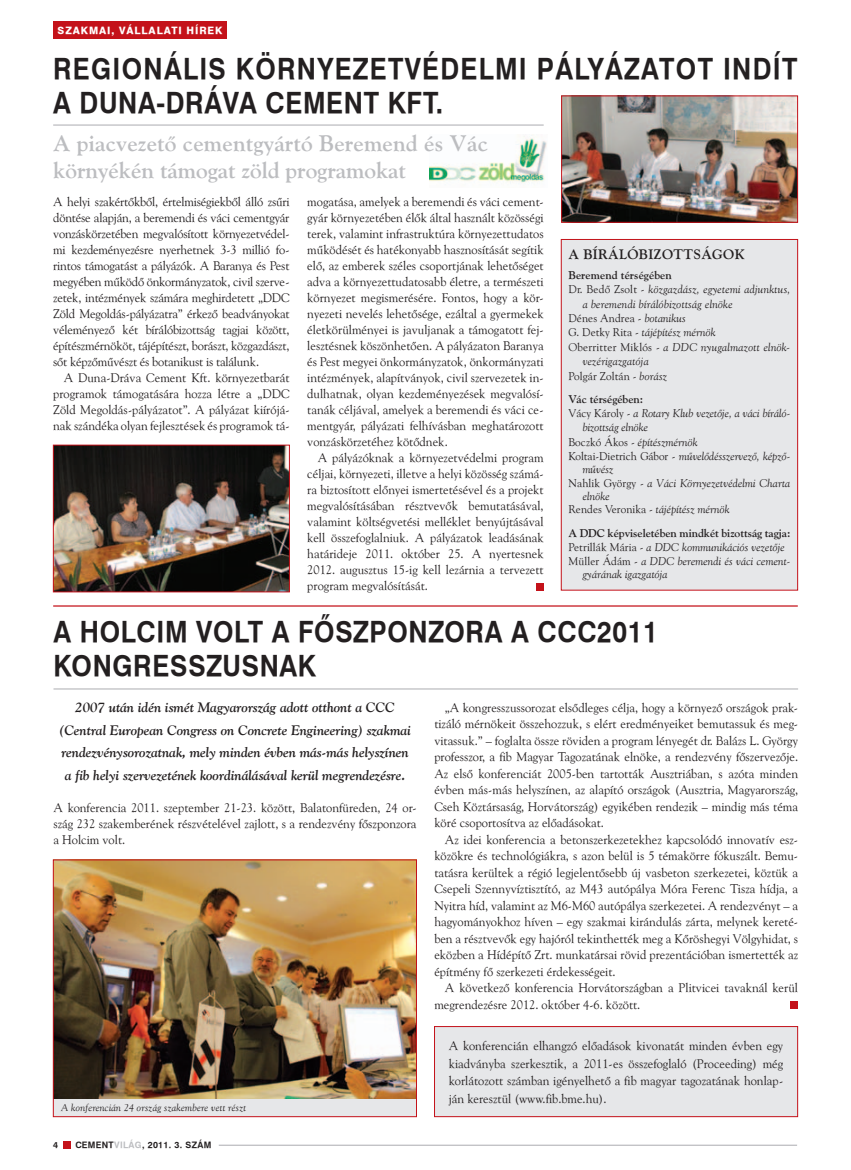
<style>
.page{position:relative;width:851px;height:1170px;background:#fff}
.page>*{position:absolute;margin:0;border:0;box-sizing:border-box;transform-origin:0 0}
.cim_1_swiss{font:28.75px "H Swiss 721 BT Bold";letter-spacing:.025em;color:#231f20;scale:.9 1}
.cim_1_swiss-2{font:28.75px "H Swiss 721 BT Bold";letter-spacing:.05em;color:#231f20;scale:.9 1}
.cim_4_goudy{font:22.5px "H Goudy Old Style BT Bold";letter-spacing:.01em;color:#bcbdc0}
.bevezetes{font:italic 13.75px/22.5px "H Goudy Old Style BT Bold";color:#231f20;text-align:center}
.alcim{font:13.75px "H Goudy Old Style BT Bold";letter-spacing:.03em;color:#231f20}
.szöveg{font:12.5px/16px "H Goudy Old Style BT";color:#231f20;text-align:justify}
.szöveg-2{font:11.25px/14.4px "H Goudy Old Style BT Italic";letter-spacing:.01em;color:#231f20}
.szöveg-3{font:11.25px "H Goudy Old Style BT Bold";color:#231f20}
.szöveg-4{font:11.25px "H Goudy Old Style BT";letter-spacing:.01em;color:#231f20}
.kepalairas{font:10px "H Goudy Old Style BT Italic";letter-spacing:.02em;color:#231f20}
.t1{font:10px "H Swiss 721 Heavy BT";letter-spacing:.09em;color:#fff}
.t2{font:8.75px "H Swiss 721 BT Bold";letter-spacing:.04em;color:#231f20}
.s1{font-family:"H Goudy Old Style BT"}
.s2{font-family:"H Goudy Old Style BT Italic"}
.s3{color:#bcbdc0}
</style>
<div class="page">
<hr style="left:219px;top:1144px;width:578px;height:1px;background:#bcbdc0">
<div style="left:63px;top:1141px;width:7px;height:7px;background:#c4121a"></div>
<img style="left:429px;top:135px;width:118px;height:49px">
<div style="left:53px;top:21px;width:174px;height:18px;background:#c4121a"></div>
<hr style="left:53px;top:605px;width:744px;height:1px;background:#c4121a">
<hr style="left:53px;top:124px;width:490px;height:2px;background:#bcbdc0">
<img style="left:55px;top:447px;width:232px;height:143px">
<img style="left:563px;top:98px;width:232px;height:122px">
<div style="left:561px;top:239px;width:236px;height:351px;background:#e6e7e9"></div>
<div style="left:561px;top:239px;width:236px;height:351px;border:1px solid #c4121a"></div>
<div style="left:536px;top:583px;width:7px;height:7px;background:#c4121a"></div>
<div style="left:53px;top:859px;width:363px;height:257px;background:#e6e7e9"></div>
<img style="left:55px;top:861px;width:359px;height:237px">
<div style="left:53px;top:859px;width:363px;height:257px;border:1px solid #c4121a"></div>
<hr style="left:53px;top:688px;width:745px;height:1px;background:#bcbdc0">
<div style="left:790px;top:1001px;width:7px;height:7px;background:#c4121a"></div>
<div style="left:434px;top:1026px;width:363px;height:90px;background:#e6e7e9"></div>
<div style="left:434px;top:1026px;width:363px;height:90px;border:1px solid #c4121a"></div>
<p class="t1" style="left:58px;top:24px;width:166px">SZAKMAI, VÁLLALATI HÍREK</p>
<p class="cim_1_swiss-2" style="left:53px;top:51px;width:828px">REGIONÁLIS KÖRNYEZETVÉDELMI PÁLYÁZATOT INDÍT</p>
<p class="cim_1_swiss" style="left:53px;top:85px;width:434px">A DUNA-DRÁVA CEMENT KFT.</p>
<p class="cim_4_goudy" style="left:53px;top:129px;width:436px">A piacvezető cementgyártó Beremend és Vác</p>
<p class="cim_4_goudy" style="left:53px;top:156px;width:354px">környékén támogat zöld programokat</p>
<p class="szöveg" style="left:53px;top:193px;width:238px">A helyi szakértőkből, értelmiségiekből álló zsűri döntése alapján, a beremendi és váci cementgyár vonzáskörzetében megvalósított környezetvédel&shy;mi kezdeményezésre nyerhetnek 3-3 millió fo&shy;rintos támogatást a pályázók. A Baranya és Pest megyében működő önkormányzatok, civil szerve&shy;zetek, intézmények számára meghirdetett „DDC Zöld Megoldás-pályázatra” érkező beadványokat véleményező két bírálóbizottság tagjai között, építészmérnököt, tájépítészt, borászt, közgazdászt, sőt képzőművészt és botanikust is találunk.</p>
<p class="szöveg" style="left:53px;top:369px;width:238px;text-indent:11px">A Duna-Dráva Cement Kft. környezetbarát programok támogatására hozza létre a „DDC Zöld Megoldás-pályázatot”. A pályázat kiírójá&shy;nak szándéka olyan fejlesztések és programok tá-</p>
<p class="szöveg" style="left:307px;top:193px;width:238px">mogatása, amelyek a beremendi és váci cement&shy;gyár környezetében élők által használt közösségi terek, valamint infrastruktúra környezettudatos működését és hatékonyabb hasznosítását segítik elő, az emberek széles csoportjának lehetőséget adva a környezettudatosabb életre, a természeti környezet megismerésére. Fontos, hogy a kör&shy;nyezeti nevelés lehetősége, ezáltal a gyermekek életkörülményei is javuljanak a támogatott fej&shy;lesztésnek köszönhetően. A pályázaton Baranya és Pest megyei önkormányzatok, önkormányzati intézmények, alapítványok, civil szervezetek in&shy;dulhatnak, olyan kezdeményezések megvalósí&shy;tanák céljával, amelyek a beremendi és váci ce&shy;mentgyár, pályázati felhívásban meghatározott vonzáskörzetéhez kötődnek.</p>
<p class="szöveg" style="left:307px;top:449px;width:238px;text-indent:11px">A pályázóknak a környezetvédelmi program céljai, környezeti, illetve a helyi közösség számá&shy;ra biztosított előnyei ismertetésével és a projekt megvalósításában résztvevők bemutatásával, valamint költségvetési melléklet benyújtásával kell összefoglalniuk. A pályázatok leadásának határideje 2011. október 25. A nyertesnek 2012. augusztus 15-ig kell lezárnia a tervezett program megvalósítását.</p>
<p class="alcim" style="left:568px;top:245px;width:177px">A BÍRÁLÓBIZOTTSÁGOK</p>
<p class="szöveg-3" style="left:568px;top:268px;width:105px">Beremend térségében</p>
<p class="szöveg-2" style="left:582px;top:282px;width:209px;text-indent:-14px"><span class="s1">Dr. Bedő Zsolt -</span> közgazdász, egyetemi adjunktus, a beremendi bírálóbizottság elnöke</p>
<p class="szöveg-4" style="left:568px;top:311px;width:119px">Dénes Andrea - <span class="s2">botanikus</span></p>
<p class="szöveg-2" style="left:568px;top:325px;width:149px"><span class="s1">G. Detky Rita -</span> tájépítész mérnök</p>
<p class="szöveg-2" style="left:582px;top:339px;width:209px;text-indent:-14px"><span class="s1">Oberritter Miklós -</span> a DDC nyugalmazott elnök&shy;vezérigazgatója</p>
<p class="szöveg-4" style="left:568px;top:368px;width:100px">Polgár Zoltán - <span class="s2">borász</span></p>
<p class="szöveg-3" style="left:568px;top:392px;width:76px">Vác térségében:</p>
<p class="szöveg-2" style="left:582px;top:406px;width:209px;text-indent:-14px"><span class="s1">Vácy Károly -</span> a Rotary Klub vezetője, a váci bíráló&shy;bizottság elnöke</p>
<p class="szöveg-2" style="left:568px;top:434px;width:131px"><span class="s1">Boczkó Ákos -</span> építészmérnök</p>
<p class="szöveg-2" style="left:582px;top:450px;width:209px;line-height:12.5px;text-indent:-14px"><span class="s1">Koltai-Dietrich Gábor -</span> művelődésszervező, képző&shy;művész</p>
<p class="szöveg-2" style="left:582px;top:476px;width:209px;line-height:12.5px;text-indent:-14px"><span class="s1">Nahlik György -</span> a Váci Környezetvédelmi Charta elnöke</p>
<p class="szöveg-2" style="left:568px;top:502px;width:163px"><span class="s1">Rendes Veronika -</span> tájépítész mérnök</p>
<p class="szöveg-3" style="left:568px;top:525px;width:223px">A DDC képviseletében mindkét bizottság tagja:</p>
<p class="szöveg-2" style="left:568px;top:539px;width:218px"><span class="s1">Petrillák Mária -</span> a DDC kommunikációs vezetője</p>
<p class="szöveg-2" style="left:582px;top:554px;width:209px;line-height:13.1px;text-indent:-14px"><span class="s1">Müller Ádám -</span> a DDC beremendi és váci cement&shy;gyárának igazgatója</p>
<p class="cim_1_swiss" style="left:53px;top:614px;width:673px">A HOLCIM VOLT A FŐSZPONZORA A CCC2011</p>
<p class="cim_1_swiss" style="left:53px;top:648px;width:293px">KONGRESSZUSNAK</p>
<p class="szöveg" style="left:434px;top:698px;width:365px;line-height:16.5px;text-indent:11px">„A kongresszussorozat elsődleges célja, hogy a környező országok prak&shy;tizáló mérnökeit összehozzuk, s elért eredményeiket bemutassuk és meg&shy;vitassuk.” – foglalta össze röviden a program lényegét dr. Balázs L. György professzor, a fib Magyar Tagozatának elnöke, a rendezvény főszervezője.<br>Az első konferenciát 2005-ben tartották Ausztriában, s azóta minden évben más-más helyszínen, az alapító országok (Ausztria, Magyarország, Cseh Köztársaság, Horvátország) egyikében rendezik – mindig más téma köré csoportosítva az előadásokat.</p>
<p class="szöveg" style="left:434px;top:830px;width:365px;line-height:16.5px;text-indent:11px">Az idei konferencia a betonszerkezetekhez kapcsolódó innovatív esz&shy;közökre és technológiákra, s azon belül is 5 témakörre fókuszált. Bemu&shy;tatásra kerültek a régió legjelentősebb új vasbeton szerkezetei, köztük a Csepeli Szennyvíztisztító, az M43 autópálya Móra Ferenc Tisza hídja, a Nyitra híd, valamint az M6-M60 autópálya szerkezetei. A rendezvényt – a hagyományokhoz híven – egy szakmai kirándulás zárta, melynek kereté&shy;ben a résztvevők egy hajóról tekinthették meg a Kőröshegyi Völgyhidat, s eközben a Hídépítő Zrt. munkatársai rövid prezentációban ismertették az építmény fő szerkezeti érdekességeit.</p>
<p class="szöveg" style="left:434px;top:979px;width:365px;line-height:16.5px;text-indent:11px">A következő konferencia Horvátországban a Plitvicei tavaknál kerül megrendezésre 2012. október 4-6. között.</p>
<p class="bevezetes" style="left:59px;top:696px;width:353px">2007 után idén ismét Magyarország adott otthont a CCC (Central European Congress on Concrete Engineering) szakmai rendezvénysorozatnak, mely minden évben más-más helyszínen</p>
<p class="bevezetes" style="left:65px;top:763px;width:342px">a fib helyi szervezetének koordinálásával kerül megrendezésre.</p>
<p class="szöveg" style="left:53px;top:799px;width:364px">A konferencia 2011. szeptember 21-23. között, Balatonfüreden, 24 or&shy;szág 232 szakemberének részvételével zajlott, s a rendezvény főszponzora a Holcim volt.</p>
<p class="kepalairas" style="left:61px;top:1101px;width:186px">A konferencián 24 ország szakembere vett részt</p>
<p class="t2" style="left:53px;top:1139px;width:6px">4</p>
<p class="t2" style="left:75px;top:1139px;width:137px">CEMENT<span class="s3">VILÁG</span>, 2011. 3. SZÁM</p>
<p class="szöveg" style="left:449px;top:1036px;width:336px;line-height:17.5px">A konferencián elhangzó előadások kivonatát minden évben egy kiadványba szerkesztik, a 2011-es összefoglaló (Proceeding) még korlátozott számban igényelhető a fib magyar tagozatának honlap&shy;ján keresztül (www.fib.bme.hu).</p>
</div>
